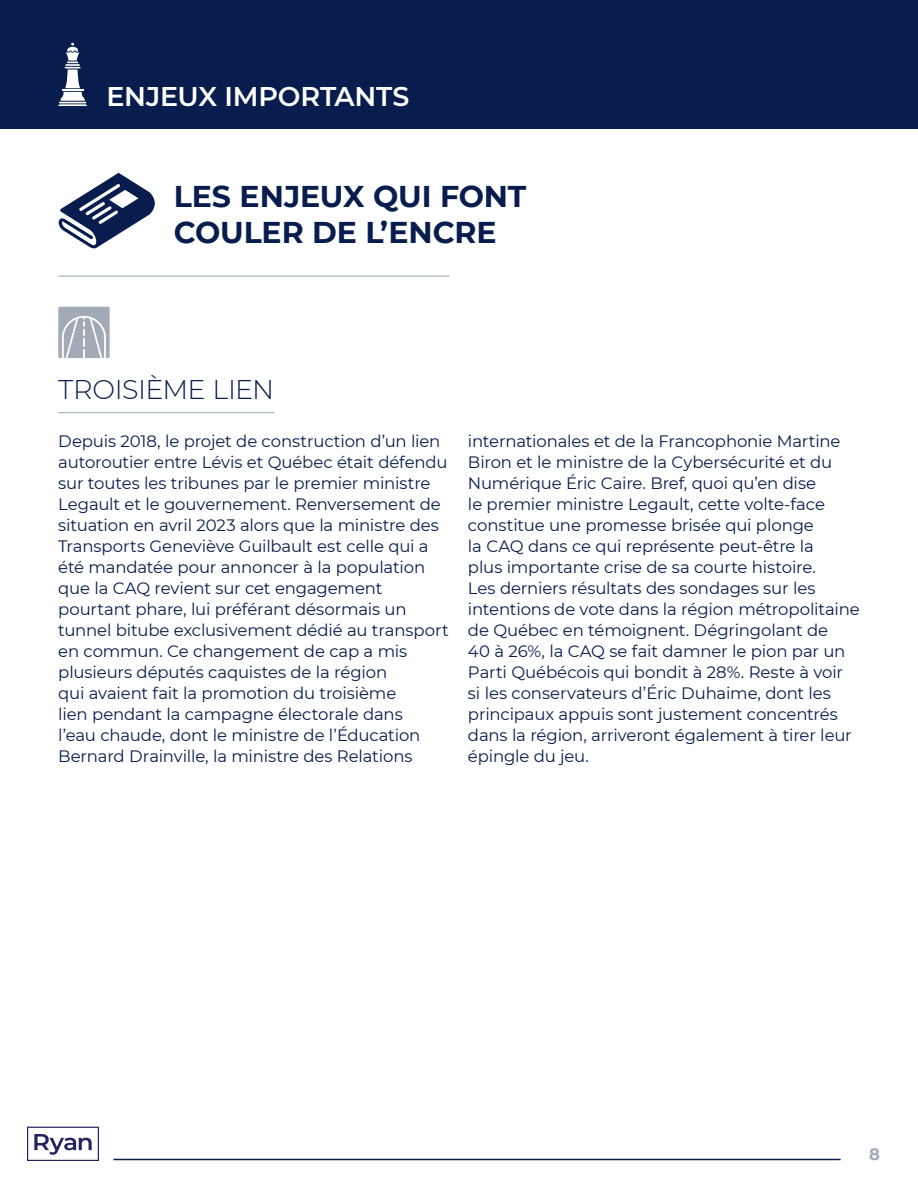
<style>
.page{position:relative;width:918px;height:1188px;background:#fff}
.page>*{position:absolute;margin:0;border:0;box-sizing:border-box;transform-origin:0 0}
.t1{font:700 30px/36px "Montserrat";letter-spacing:-.005em;color:#081d4d}
.t2{font:600 27px "Montserrat";letter-spacing:-.01em;color:#fff}
.t3{font:300 27px "Montserrat";letter-spacing:-.02em;color:#081d4d}
.t4{font:16.5px/21px "Montserrat";letter-spacing:-.01em;color:#081d4d}
.t5{font:700 16.5px "Montserrat";color:#a2aab6}
</style>
<div class="page">
<svg style="left:27px;top:1127px;width:72px;height:34px"></svg>
<hr style="left:113px;top:1159px;width:728px;height:1px;background:#081d4d">
<hr style="left:58px;top:276px;width:391px;height:1px;background:#a2aab6">
<svg style="left:59px;top:173px;width:96px;height:76px"></svg>
<hr style="left:58px;top:412px;width:216px;height:1px;background:#a2aab6">
<svg style="left:58px;top:307px;width:52px;height:51px;background:#b0b7c1"></svg>
<div style="left:0;top:0;width:918px;height:129px;background:#081d4d"></div>
<svg style="left:58px;top:42px;width:29px;height:64px"></svg>
<h2 class="t2" style="left:106px;top:77px;width:305px">ENJEUX IMPORTANTS</h2>
<h1 class="t1" style="left:174px;top:177px;width:354px">LES ENJEUX QUI FONT<br>COULER DE L’ENCRE</h1>
<h2 class="t3" style="left:58px;top:371px;width:217px">TROISIÈME LIEN</h2>
<p class="t4" style="left:58px;top:430px;width:392px">Depuis 2018, le projet de construction d’un lien autoroutier entre Lévis et Québec était défendu sur toutes les tribunes par le premier ministre Legault et le gouvernement. Renversement de situation en avril 2023 alors que la ministre des Transports Geneviève Guilbault est celle qui a été mandatée pour annoncer à la population que la CAQ revient sur cet engagement pourtant phare, lui préférant désormais un tunnel bitube exclusivement dédié au transport en commun. Ce changement de cap a mis plusieurs députés caquistes de la région<br>qui avaient fait la promotion du troisième<br>lien pendant la campagne électorale dans<br>l’eau chaude, dont le ministre de l’Éducation Bernard Drainville, la ministre des Relations</p>
<p class="t4" style="left:468px;top:430px;width:393px">internationales et de la Francophonie Martine Biron et le ministre de la Cybersécurité et du Numérique Éric Caire. Bref, quoi qu’en dise<br>le premier ministre Legault, cette volte-face constitue une promesse brisée qui plonge<br>la CAQ dans ce qui représente peut-être la<br>plus importante crise de sa courte histoire.<br>Les derniers résultats des sondages sur les intentions de vote dans la région métropolitaine de Québec en témoignent. Dégringolant de<br>40 à 26%, la CAQ se fait damner le pion par un Parti Québécois qui bondit à 28%. Reste à voir si les conservateurs d’Éric Duhaime, dont les principaux appuis sont justement concentrés dans la région, arriveront également à tirer leur épingle du jeu.</p>
<p class="t5" style="left:869px;top:1142px;width:12px">8</p>
</div>
